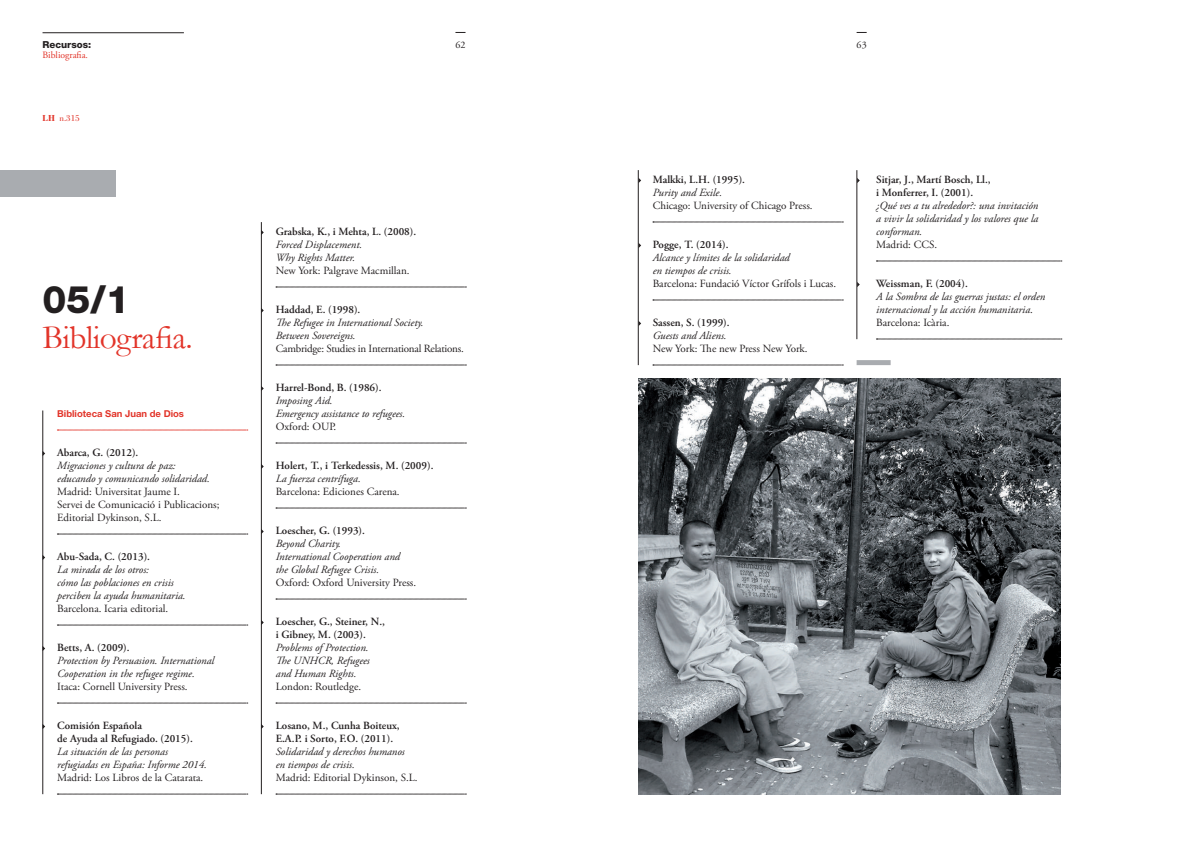
<style>
.page{position:relative;width:1191px;height:842px;background:#fff}
.page>*{position:absolute;margin:0;border:0;box-sizing:border-box;transform-origin:0 0}
.t1{font:800 38.1px "Helvetica Neue LT Std";color:#231f20}
.t2{font:33.5px "Garamond";letter-spacing:-.02em;color:#e23429}
.t3{font:italic 11px/13px "Adobe Garamond Pro";color:#231f20}
.t4{font:11px/13px "Adobe Garamond Pro";color:#231f20}
.t5{font:600 11px/13px "Adobe Garamond Pro";color:#231f20}
.t6{font:11px "Adobe Garamond Pro";letter-spacing:-.02em;color:#231f20}
.t7{font:10px "Adobe Garamond Pro";color:#231f20}
.t8{font:9.7px "Adobe Garamond Pro";color:#e23429}
.t9{font:800 9.7px "Helvetica Neue LT Std";color:#231f20}
.t10{font:700 9.5px "Helvetica Neue LT Std";color:#e23429}
.t11{font:9px "Bodoni Std";color:#e23429}
.s1{font-weight:700}
.s2{font-style:normal}
</style>
<div class="page">
<hr style="left:43px;top:33px;width:141px;height:1px;background:#231f20">
<div style="left:0;top:170px;width:116px;height:27px;background:#a9acb0"></div>
<svg style="left:57px;top:430px;width:191px;height:1px"></svg>
<svg style="left:57px;top:534px;width:191px;height:1px"></svg>
<svg style="left:57px;top:625px;width:191px;height:1px"></svg>
<svg style="left:57px;top:703px;width:191px;height:1px"></svg>
<svg style="left:57px;top:794px;width:191px;height:1px"></svg>
<svg style="left:276px;top:287px;width:190px;height:1px"></svg>
<svg style="left:276px;top:365px;width:190px;height:1px"></svg>
<svg style="left:276px;top:443px;width:190px;height:1px"></svg>
<svg style="left:276px;top:508px;width:190px;height:1px"></svg>
<svg style="left:276px;top:599px;width:190px;height:1px"></svg>
<svg style="left:276px;top:703px;width:190px;height:1px"></svg>
<svg style="left:276px;top:794px;width:190px;height:1px"></svg>
<svg style="left:653px;top:222px;width:190px;height:1px"></svg>
<svg style="left:653px;top:300px;width:190px;height:1px"></svg>
<svg style="left:653px;top:365px;width:190px;height:1px"></svg>
<hr style="left:43px;top:410px;width:1px;height:384px;background:#231f20">
<hr style="left:856px;top:170px;width:1px;height:169px;background:#231f20">
<div style="left:856px;top:360px;width:34px;height:5px;background:#a9acb0"></div>
<img style="left:638px;top:378px;width:422px;height:416px">
<svg style="left:876px;top:261px;width:186px;height:1px"></svg>
<svg style="left:876px;top:339px;width:186px;height:1px"></svg>
<hr style="left:261px;top:222px;width:1px;height:572px;background:#231f20">
<hr style="left:638px;top:170px;width:1px;height:195px;background:#231f20">
<svg style="left:638px;top:178px;width:3px;height:5px"></svg>
<svg style="left:638px;top:243px;width:3px;height:5px"></svg>
<svg style="left:638px;top:321px;width:3px;height:5px"></svg>
<p class="t9" style="left:43px;top:39px;width:50px">Recursos:</p>
<p class="t8" style="left:43px;top:49px;width:47px">Bibliografia.</p>
<p class="t11" style="left:43px;top:113px;width:39px"><span class="s1">LH</span> n.315</p>
<h1 class="t1" style="left:43px;top:277px;width:89px">05/1</h1>
<h2 class="t2" style="left:43px;top:317px;width:152px">Bibliografia.</h2>
<p class="t10" style="left:57px;top:408px;width:128px">Biblioteca San Juan de Dios</p>
<p class="t5" style="left:57px;top:446px;width:83px">Abarca, G. (2012).</p>
<p class="t3" style="left:57px;top:459px;width:154px">Migraciones y cultura de paz: educando y comunicando solidaridad.</p>
<p class="t4" style="left:57px;top:485px;width:164px">Madrid: Universitat Jaume I.<br>Servei de Comunicació i Publicacions;<br>Editorial Dykinson, S.L.</p>
<p class="t5" style="left:57px;top:550px;width:94px">Abu-Sada, C. (2013).</p>
<p class="t3" style="left:57px;top:563px;width:130px">La mirada de los otros:<br>cómo las poblaciones en crisis perciben la ayuda humanitaria.</p>
<p class="t4" style="left:57px;top:602px;width:113px">Barcelona. Icaria editorial.</p>
<p class="t5" style="left:57px;top:641px;width:74px">Betts, A. (2009).</p>
<p class="t3" style="left:57px;top:654px;width:159px">Protection by Persuasion. International<br>Cooperation in the refugee regime.</p>
<p class="t4" style="left:57px;top:680px;width:132px">Itaca: Cornell University Press.</p>
<p class="t5" style="left:57px;top:719px;width:137px">Comisión Española<br>de Ayuda al Refugiado. (2015).</p>
<p class="t3" style="left:57px;top:745px;width:151px">La situación de las personas refugiadas en España: Informe 2014.</p>
<p class="t4" style="left:57px;top:771px;width:148px">Madrid: Los Libros de la Catarata.</p>
<p class="t7" style="left:455px;top:39px;width:12px">62</p>
<p class="t7" style="left:856px;top:39px;width:12px">63</p>
<p class="t5" style="left:276px;top:225px;width:142px">Grabska, K., i Mehta, L. (2008).</p>
<p class="t3" style="left:276px;top:238px;width:88px">Forced Displacement.<br>Why Rights Matter.</p>
<p class="t4" style="left:276px;top:264px;width:135px">New York: Palgrave Macmillan.</p>
<p class="t5" style="left:276px;top:303px;width:86px">Haddad, E. (1998).</p>
<p class="t3" style="left:276px;top:316px;width:149px">The Refugee in International Society.<br>Between Sovereigns.</p>
<p class="t6" style="left:276px;top:342px;width:190px">Cambridge: Studies in International Relations.</p>
<p class="t5" style="left:276px;top:381px;width:107px">Harrel-Bond, B. (1986).</p>
<p class="t3" style="left:276px;top:394px;width:131px">Imposing Aid.<br>Emergency assistance to refugees.</p>
<p class="t4" style="left:276px;top:420px;width:62px">Oxford: OUP.</p>
<p class="t5" style="left:276px;top:459px;width:159px">Holert, T., i Terkedessis, M. (2009).</p>
<p class="t3" style="left:276px;top:472px;width:86px">La fuerza centrífuga.</p>
<p class="t4" style="left:276px;top:485px;width:125px">Barcelona: Ediciones Carena.</p>
<p class="t5" style="left:276px;top:524px;width:91px">Loescher, G. (1993).</p>
<p class="t3" style="left:276px;top:537px;width:126px">Beyond Charity.<br>International Cooperation and the Global Refugee Crisis.</p>
<p class="t4" style="left:276px;top:576px;width:142px">Oxford: Oxford University Press.</p>
<p class="t5" style="left:276px;top:615px;width:111px">Loescher, G., Steiner, N., i Gibney, M. (2003).</p>
<p class="t3" style="left:276px;top:641px;width:96px;text-align:justify">Problems of Protection.<br>The UNHCR, Refugees and Human Rights.</p>
<p class="t4" style="left:276px;top:680px;width:87px">London: Routledge.</p>
<p class="t5" style="left:276px;top:719px;width:125px">Losano, M., Cunha Boiteux,<br>E.A.P. i Sorto, F.O. (2011).</p>
<p class="t3" style="left:276px;top:745px;width:130px">Solidaridad y derechos humanos en tiempos de crisis.</p>
<p class="t4" style="left:276px;top:772px;width:143px">Madrid: Editorial Dykinson, S.L.</p>
<p class="t5" style="left:652px;top:173px;width:94px">Malkki, L.H. (1995).</p>
<p class="t3" style="left:652px;top:186px;width:71px">Purity and Exile.</p>
<p class="t4" style="left:652px;top:199px;width:161px">Chicago: University of Chicago Press.</p>
<p class="t5" style="left:652px;top:238px;width:77px">Pogge, T. (2014).</p>
<p class="t3" style="left:652px;top:251px;width:139px">Alcance y límites de la solidaridad en tiempos de crisis.</p>
<p class="t4" style="left:652px;top:277px;width:185px">Barcelona: Fundació Víctor Grífols i Lucas.</p>
<p class="t5" style="left:652px;top:316px;width:78px">Sassen, S. (1999).</p>
<p class="t3" style="left:652px;top:329px;width:75px">Guests and Aliens.</p>
<p class="t4" style="left:652px;top:342px;width:156px">New York: The new Press New York.</p>
<p class="t5" style="left:876px;top:173px;width:116px">Sitjar, J., Martí Bosch, Ll., i Monferrer, I. (2001).</p>
<p class="t3" style="left:876px;top:199px;width:164px;text-align:justify">¿Qué ves a tu alrededor?: una invitación a vivir la solidaridad y los valores que la conforman.</p>
<p class="t4" style="left:876px;top:238px;width:62px">Madrid: CCS.</p>
<p class="t5" style="left:876px;top:277px;width:93px">Weissman, F. (2004).</p>
<p class="t3" style="left:876px;top:290px;width:171px">A la Sombra de las guerras justas: el orden internacional y la acción humanitaria<span class="s2">.<br>Barcelona: Icària.</span></p>
</div>
